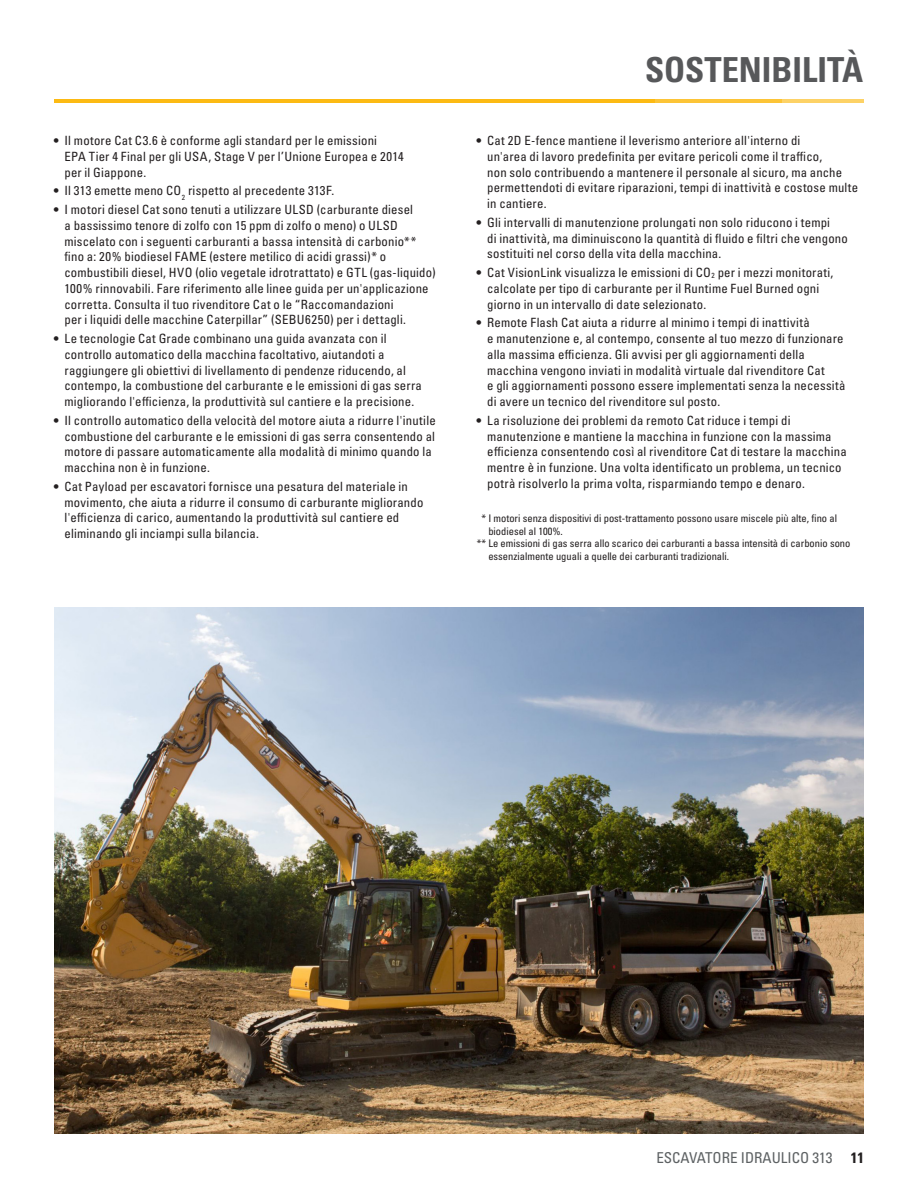
<style>
.page{position:relative;width:918px;height:1188px;background:#fff}
.page>*{position:absolute;margin:0;border:0;box-sizing:border-box;transform-origin:0 0}
.Headline_medium_gray{font:34.5px "Univers LTCYR 67 Bold Cond";color:#57585a}
.t1{font:condensed 15px "Univers LTCYR 57";color:#5d6163}
.t2{font:condensed 12.75px/15.8px "Univers LTCYR 57";letter-spacing:.015em;color:#231f20}
.t3{font:condensed 10.5px/12.6px "Univers LTCYR 57";color:#231f20}
.s1{font-family:"Univers LTCYR 67 Bold Cond";font-stretch:normal;color:#231f20}
</style>
<div class="page">
<hr style="left:54px;top:99px;width:601px;height:4px;background:#fcba13">
<hr style="left:654px;top:99px;width:128px;height:4px;background:#fcc437">
<hr style="left:782px;top:99px;width:81px;height:4px;background:#fdd266">
<img style="left:54px;top:608px;width:809px;height:526px">
<p class="t2" style="left:64px;top:132px;width:341px;text-indent:-10px">• Il motore Cat C3.6 è conforme agli standard per le emissioni<br>EPA Tier 4 Final per gli USA, Stage V per l’Unione Europea e 2014 per il Giappone.</p>
<p class="t2" style="left:54px;top:183px;width:282px">• Il 313 emette meno CO<sub>2</sub> rispetto al precedente 313F.</p>
<p class="t2" style="left:64px;top:201px;width:373px;text-indent:-10px">• I motori diesel Cat sono tenuti a utilizzare ULSD (carburante diesel<br>a bassissimo tenore di zolfo con 15 ppm di zolfo o meno) o ULSD miscelato con i seguenti carburanti a bassa intensità di carbonio** fino a: 20% biodiesel FAME (estere metilico di acidi grassi)* o combustibili diesel, HVO (olio vegetale idrotrattato) e GTL (gas-liquido)<br>100% rinnovabili. Fare riferimento alle linee guida per un'applicazione corretta. Consulta il tuo rivenditore Cat o le “Raccomandazioni<br>per i liquidi delle macchine Caterpillar” (SEBU6250) per i dettagli.</p>
<p class="t2" style="left:64px;top:330px;width:359px;text-indent:-10px">• Le tecnologie Cat Grade combinano una guida avanzata con il controllo automatico della macchina facoltativo, aiutandoti a raggiungere gli obiettivi di livellamento di pendenze riducendo, al contempo, la combustione del carburante e le emissioni di gas serra migliorando l'efficienza, la produttività sul cantiere e la precisione.</p>
<p class="t2" style="left:64px;top:412px;width:373px;text-indent:-10px">• Il controllo automatico della velocità del motore aiuta a ridurre l'inutile combustione del carburante e le emissioni di gas serra consentendo al motore di passare automaticamente alla modalità di minimo quando la macchina non è in funzione.</p>
<p class="t2" style="left:64px;top:478px;width:360px;text-indent:-10px">• Cat Payload per escavatori fornisce una pesatura del materiale in movimento, che aiuta a ridurre il consumo di carburante migliorando l'efficienza di carico, aumentando la produttività sul cantiere ed eliminando gli inciampi sulla bilancia.</p>
<p class="Headline_medium_gray" style="left:645px;top:48px;width:220px">SOSTENIBILITÀ</p>
<p class="t2" style="left:487px;top:132px;width:373px;text-indent:-10px">• Cat 2D E-fence mantiene il leverismo anteriore all'interno di<br>un'area di lavoro predefinita per evitare pericoli come il traffico,<br>non solo contribuendo a mantenere il personale al sicuro, ma anche permettendoti di evitare riparazioni, tempi di inattività e costose multe in cantiere.</p>
<p class="t2" style="left:487px;top:214px;width:362px;text-indent:-10px">• Gli intervalli di manutenzione prolungati non solo riducono i tempi<br>di inattività, ma diminuiscono la quantità di fluido e filtri che vengono sostituiti nel corso della vita della macchina.</p>
<p class="t2" style="left:487px;top:264px;width:348px;text-indent:-10px">• Cat VisionLink visualizza le emissioni di CO<sub>2</sub> per i mezzi monitorati, calcolate per tipo di carburante per il Runtime Fuel Burned ogni giorno in un intervallo di date selezionato.</p>
<p class="t2" style="left:487px;top:315px;width:360px;text-indent:-10px">• Remote Flash Cat aiuta a ridurre al minimo i tempi di inattività<br>e manutenzione e, al contempo, consente al tuo mezzo di funzionare alla massima efficienza. Gli avvisi per gli aggiornamenti della macchina vengono inviati in modalità virtuale dal rivenditore Cat<br>e gli aggiornamenti possono essere implementati senza la necessità di avere un tecnico del rivenditore sul posto.</p>
<p class="t2" style="left:487px;top:412px;width:361px;text-indent:-10px">• La risoluzione dei problemi da remoto Cat riduce i tempi di manutenzione e mantiene la macchina in funzione con la massima efficienza consentendo così al rivenditore Cat di testare la macchina mentre è in funzione. Una volta identificato un problema, un tecnico potrà risolverlo la prima volta, risparmiando tempo e denaro.</p>
<p class="t3" style="left:488px;top:512px;width:350px;text-indent:-7px">* I motori senza dispositivi di post-trattamento possono usare miscele più alte, fino al biodiesel al 100%.</p>
<p class="t3" style="left:488px;top:537px;width:364px;text-indent:-12px">** Le emissioni di gas serra allo scarico dei carburanti a bassa intensità di carbonio sono essenzialmente uguali a quelle dei carburanti tradizionali.</p>
<p class="t1" style="left:656px;top:1148px;width:209px">ESCAVATORE IDRAULICO 313 <span class="s1">11</span></p>
</div>
